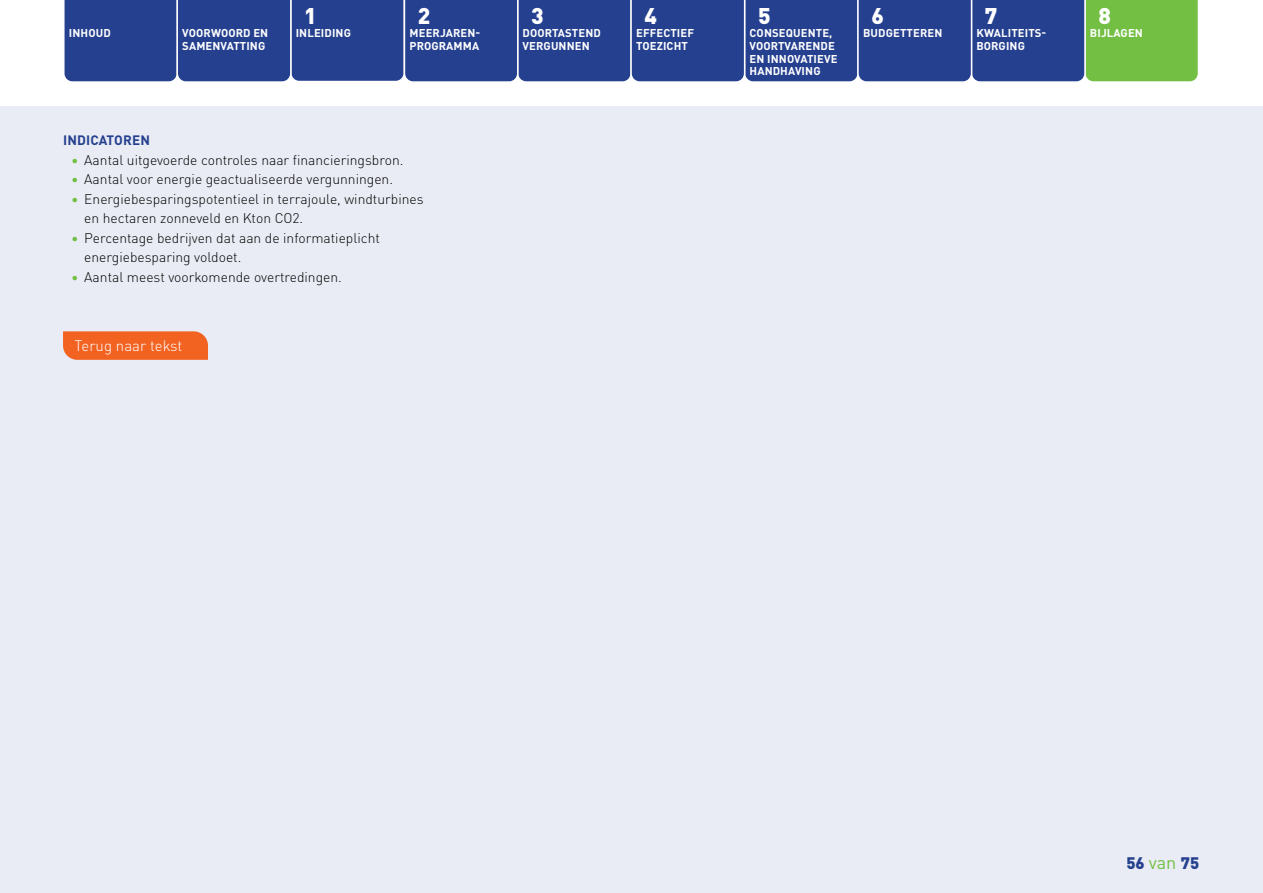
<style>
.page{position:relative;width:1263px;height:893px;background:#fff}
.page>*{position:absolute;margin:0;border:0;box-sizing:border-box;transform-origin:0 0}
.t1{font:900 22.5px "DIN Pro";color:#fff}
.t2{font:900 16.5px "DIN Pro";color:#25408f}
.t3{font:300 15px "DIN Pro";color:#fff}
.t4{font:300 13.8px/19.5px "DIN Pro";color:#000}
.t5{font:700 13.5px "DIN Pro";letter-spacing:.01em;color:#25408f}
.t6{font:700 11.25px/12.8px "DIN Pro";letter-spacing:.01em;color:#fff}
.s1{font-weight:700;color:#72bf44}
.s2{font-weight:400;font-size:18px;color:#72bf44}
</style>
<div class="page">
<div style="left:0;top:106px;width:1263px;height:787px;background:#e9ecf4"></div>
<svg style="left:63px;top:331px;width:145px;height:29px;background:#f1682a"></svg>
<svg style="left:64px;top:0;width:1134px;height:82px;background:#32518a"></svg>
<h1 class="t1" style="left:304px;top:-2px;width:14px">1</h1>
<p class="t6" style="left:296px;top:26px;width:57px">INLEIDING</p>
<h1 class="t1" style="left:418px;top:-2px;width:14px">2</h1>
<p class="t6" style="left:409px;top:26px;width:72px">MEERJAREN-<br>PROGRAMMA</p>
<h1 class="t1" style="left:531px;top:-2px;width:14px">3</h1>
<p class="t6" style="left:523px;top:26px;width:80px">DOORTASTEND<br>VERGUNNEN</p>
<h1 class="t1" style="left:1098px;top:-2px;width:14px">8</h1>
<h1 class="t1" style="left:644px;top:-2px;width:14px">4</h1>
<p class="t6" style="left:636px;top:26px;width:59px">EFFECTIEF<br>TOEZICHT</p>
<h1 class="t1" style="left:758px;top:-2px;width:14px">5</h1>
<p class="t6" style="left:749px;top:26px;width:89px">CONSEQUENTE,<br>VOORTVARENDE<br>EN INNOVATIEVE<br>HANDHAVING</p>
<h1 class="t1" style="left:871px;top:-2px;width:14px">6</h1>
<p class="t6" style="left:863px;top:26px;width:81px">BUDGETTEREN</p>
<h1 class="t1" style="left:985px;top:-2px;width:14px">7</h1>
<p class="t6" style="left:976px;top:26px;width:71px">KWALITEITS-<br>BORGING</p>
<p class="t6" style="left:69px;top:26px;width:43px">INHOUD</p>
<p class="t6" style="left:1090px;top:26px;width:54px">BIJLAGEN</p>
<p class="t6" style="left:182px;top:26px;width:87px">VOORWOORD EN<br>SAMENVATTING</p>
<p class="t5" style="left:63px;top:130px;width:88px">INDICATOREN</p>
<p class="t4" style="left:72px;top:149px;width:333px"><span class="s1">•</span> Aantal uitgevoerde controles naar financieringsbron.</p>
<p class="t4" style="left:72px;top:169px;width:323px"><span class="s1">•</span> Aantal voor energie geactualiseerde vergunningen.</p>
<p class="t4" style="left:84px;top:188px;width:341px;text-indent:-13px"><span class="s1">•</span> Energiebesparingspotentieel in terrajoule, windturbines en hectaren zonneveld en Kton CO2.</p>
<p class="t4" style="left:84px;top:227px;width:297px;text-indent:-13px"><span class="s1">•</span> Percentage bedrijven dat aan de informatieplicht energiebesparing voldoet.</p>
<p class="t4" style="left:72px;top:266px;width:272px"><span class="s1">•</span> Aantal meest voorkomende overtredingen.</p>
<p class="t3" style="left:75px;top:335px;width:109px">Terug naar tekst</p>
<p class="t2" style="left:1126px;top:849px;width:74px">56 <span class="s2">van</span> 75</p>
</div>
